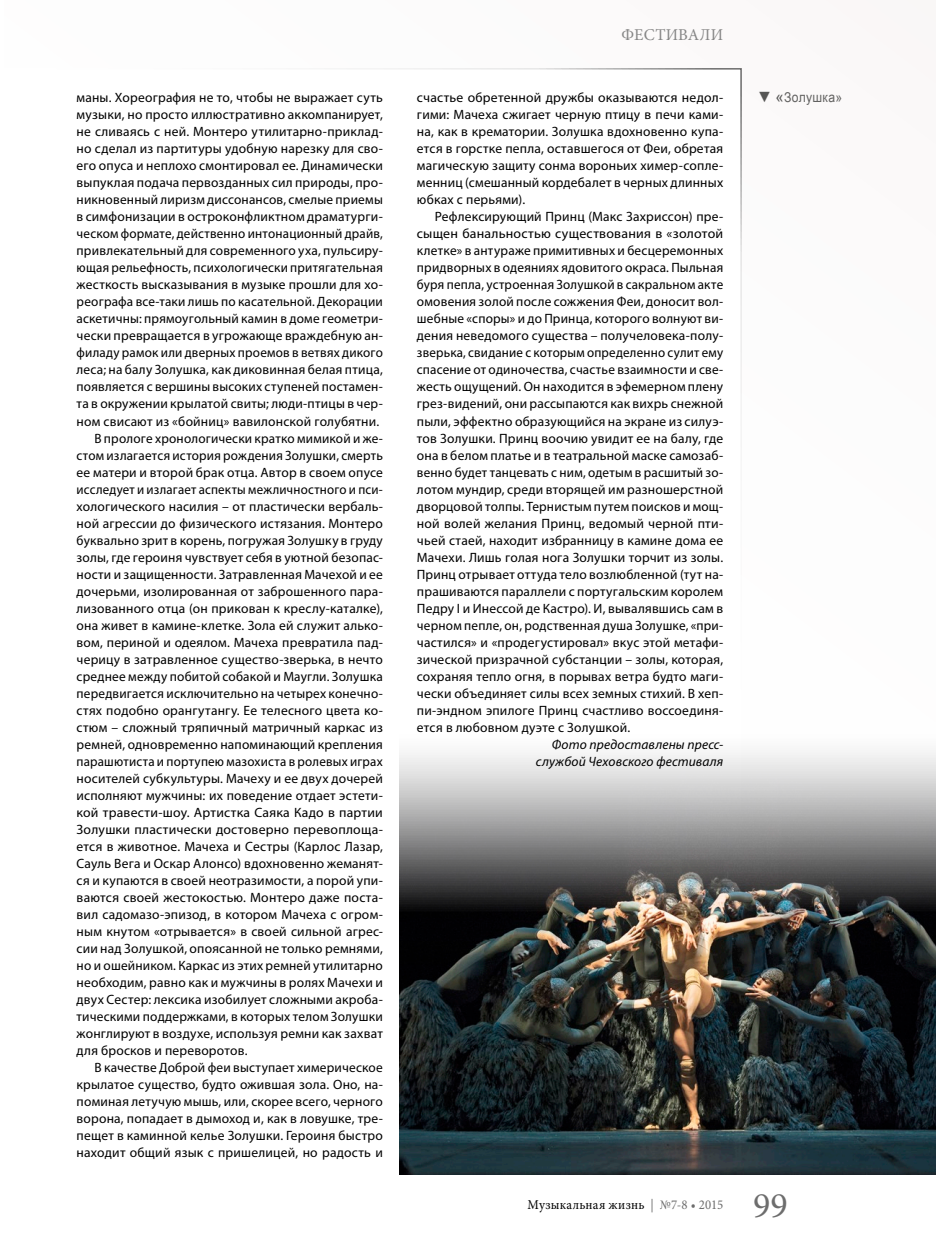
<style>
.page{position:relative;width:936px;height:1234px;background:#fff}
.page>*{position:absolute;margin:0;border:0;box-sizing:border-box;transform-origin:0 0}
.t1{font:36px "Minion Pro";color:#6d6d6d}
.HEADER-0{font:16.5px "Minion Pro";letter-spacing:.01em;color:#868686}
.Arrow-right{font:15px "Arial";color:#555554}
.t2{font:13.5px/17px "Myriad Pro";letter-spacing:.015em;color:#000;text-align:justify}
.ФОТО_в_КОНЦЕ{font:italic 13.5px/17px "Myriad Pro";letter-spacing:.01em;color:#000;text-align:right}
.t3{font:13.5px "Minion Pro";letter-spacing:.02em;color:#000;scale:.95 1}
.Arrow-right-2{font:13.5px "Arial";letter-spacing:.025em;color:#626261;scale:.9 1}
.s1{font-size:15px;color:#555554}
.s2{color:#6d6d6d}
</style>
<div class="page">
<img style="left:400px;top:752px;width:535px;height:422px">
<p class="HEADER-0" style="left:621px;top:24px;width:103px">ФЕСТИВАЛИ</p>
<p class="t2" style="left:77px;top:89px;width:308px">маны. Хореография не то, чтобы не выражает суть</p>
<p class="Arrow-right" style="left:757px;top:87px;width:16px">▼</p>
<p class="Arrow-right-2" style="left:775px;top:88px;width:76px"><span class="s1">«</span>Золушка»</p>
<p class="t2" style="left:77px;top:106px;width:308px">музыки, но просто иллюстративно аккомпанирует, не сливаясь с ней. Монтеро утилитарно-приклад‑ но сделал из партитуры удобную нарезку для сво‑ его опуса и неплохо смонтировал ее. Динамически выпуклая подача первозданных сил природы, про‑ никновенный лиризм диссонансов, смелые приемы в симфонизации в остроконфликтном драматурги‑ ческом формате, действенно интонационный драйв, привлекательный для современного уха, пульсиру‑ ющая рельефность, психологически притягательная жесткость высказывания в музыке прошли для хо‑ реографа все‑таки лишь по касательной. Декорации аскетичны: прямоугольный камин в доме геометри‑ чески превращается в угрожающе враждебную ан‑ филаду рамок или дверных проемов в ветвях дикого леса; на балу Золушка, как диковинная белая птица, появляется с вершины высоких ступеней постамен‑ та в окружении крылатой свиты; люди-птицы в чер‑ ном свисают из «бойниц» вавилонской голубятни.</p>
<p class="t2" style="left:77px;top:429px;width:308px;text-indent:18px">В прологе хронологически кратко мимикой и же‑ стом излагается история рождения Золушки, смерть ее матери и второй брак отца. Автор в своем опусе исследует и излагает аспекты межличностного и пси‑ хологического насилия – от пластически вербаль‑ ной агрессии до физического истязания. Монтеро буквально зрит в корень, погружая Золушку в груду золы, где героиня чувствует себя в уютной безопас‑ ности и защищенности. Затравленная Мачехой и ее дочерьми, изолированная от заброшенного пара‑ лизованного отца (он прикован к креслу-каталке), она живет в камине-клетке. Зола ей служит алько‑ вом, периной и одеялом. Мачеха превратила пад‑ черицу в затравленное существо-зверька, в нечто среднее между побитой собакой и Маугли. Золушка передвигается исключительно на четырех конечно‑ стях подобно орангутангу. Ее телесного цвета ко‑ стюм – сложный тряпичный матричный каркас из ремней, одновременно напоминающий крепления парашютиста и портупею мазохиста в ролевых играх носителей субкультуры. Мачеху и ее двух дочерей исполняют мужчины: их поведение отдает эстети‑ кой травести-шоу. Артистка Саяка Кадо в партии Золушки пластически достоверно перевоплоща‑ ется в животное. Мачеха и Сестры (Карлос Лазар, Сауль Вега и Оскар Алонсо) вдохновенно жеманят‑ ся и купаются в своей неотразимости, а порой упи‑ ваются своей жестокостью. Монтеро даже поста‑ вил садомазо-эпизод, в котором Мачеха с огром‑ ным кнутом «отрывается» в своей сильной агрес‑ сии над Золушкой, опоясанной не только ремнями, но и ошейником. Каркас из этих ремней утилитарно необходим, равно как и мужчины в ролях Мачехи и двух Сестер: лексика изобилует сложными акроба‑ тическими поддержками, в которых телом Золушки жонглируют в воздухе, используя ремни как захват для бросков и переворотов.</p>
<p class="t2" style="left:77px;top:1058px;width:308px;text-indent:18px">В качестве Доброй феи выступает химерическое крылатое существо, будто ожившая зола. Оно, на‑ поминая летучую мышь, или, скорее всего, черного ворона, попадает в дымоход и, как в ловушке, тре‑ пещет в каминной келье Золушки. Героиня быстро находит общий язык с пришелицей, но радость и</p>
<p class="t2" style="left:417px;top:89px;width:308px">счастье обретенной дружбы оказываются недол‑ гими: Мачеха сжигает черную птицу в печи ками‑ на, как в крематории. Золушка вдохновенно купа‑ ется в горстке пепла, оставшегося от Феи, обретая магическую защиту сонма вороньих химер-сопле‑ менниц (смешанный кордебалет в черных длинных юбках с перьями).</p>
<p class="t2" style="left:417px;top:208px;width:308px;text-indent:18px">Рефлексирующий Принц (Макс Захриссон) пре‑ сыщен банальностью существования в «золотой клетке» в антураже примитивных и бесцеремонных придворных в одеяниях ядовитого окраса. Пыльная буря пепла, устроенная Золушкой в сакральном акте омовения золой после сожжения Феи, доносит вол‑ шебные «споры» и до Принца, которого волнуют ви‑ дения неведомого существа – получеловека-полу‑ зверька, свидание с которым определенно сулит ему спасение от одиночества, счастье взаимности и све‑ жесть ощущений. Он находится в эфемерном плену грез-видений, они рассыпаются как вихрь снежной пыли, эффектно образующийся на экране из силуэ‑ тов Золушки. Принц воочию увидит ее на балу, где она в белом платье и в театральной маске самозаб‑ венно будет танцевать с ним, одетым в расшитый зо‑ лотом мундир, среди вторящей им разношерстной дворцовой толпы. Тернистым путем поисков и мощ‑ ной волей желания Принц, ведомый черной пти‑ чьей стаей, находит избранницу в камине дома ее Мачехи. Лишь голая нога Золушки торчит из золы.<br>Принц отрывает оттуда тело возлюбленной (тут на‑ прашиваются параллели с португальским королем Педру I и Инессой де Кастро). И, вывалявшись сам в черном пепле, он, родственная душа Золушке, «при‑ частился» и «продегустировал» вкус этой метафи‑ зической призрачной субстанции – золы, которая, сохраняя тепло огня, в порывах ветра будто маги‑ чески объединяет силы всех земных стихий. В хеп‑ пи-эндном эпилоге Принц счастливо воссоединя‑ ется в любовном дуэте с Золушкой.</p>
<p class="ФОТО_в_КОНЦЕ" style="left:536px;top:735px;width:189px">Фото предоставлены пресс&shy;службой Чеховского фестиваля</p>
<p class="t3" style="left:527px;top:1195px;width:207px">Музыкальная жизнь <span class="s2">| №7-8 • 2015</span></p>
<h1 class="t1" style="left:753px;top:1181px;width:36px">99</h1>
</div>
